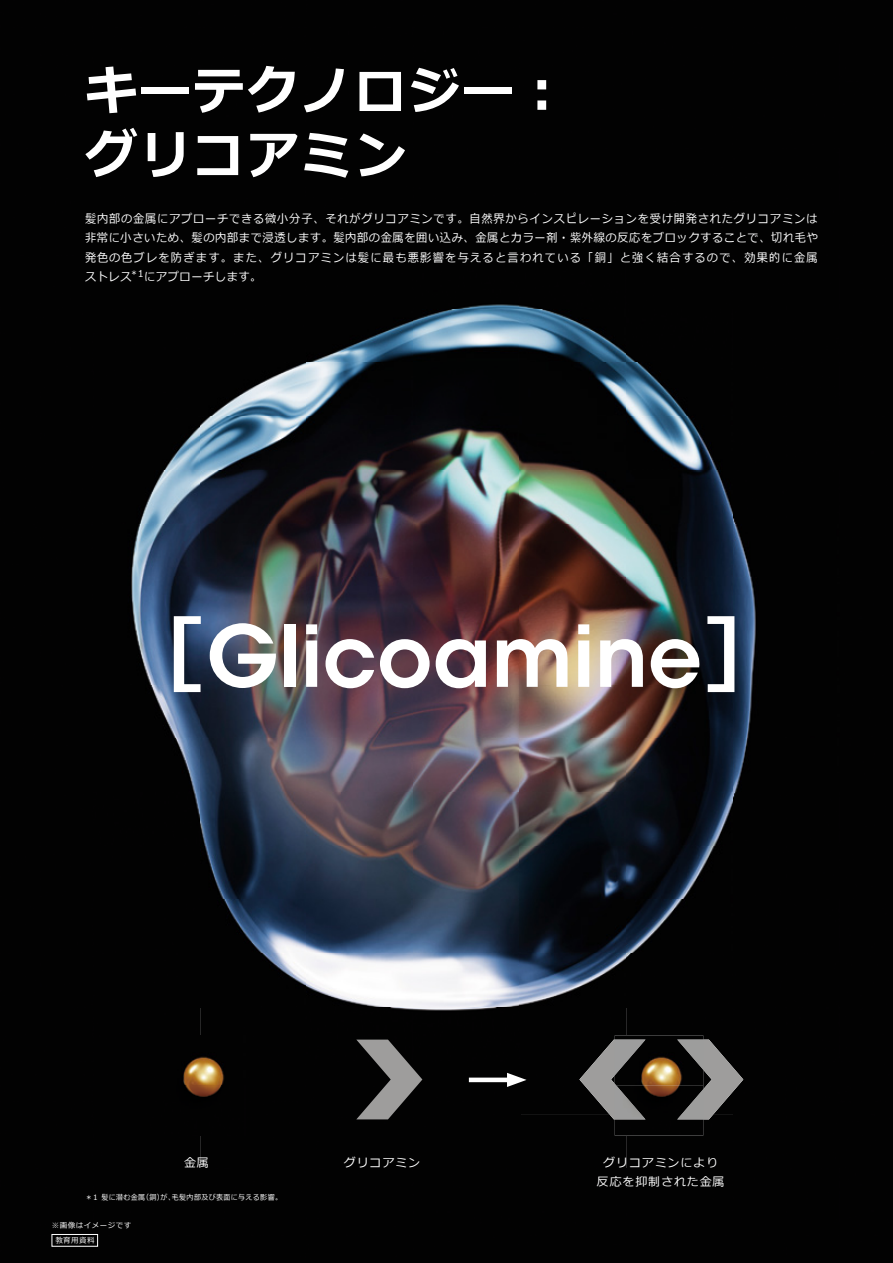
<style>
.page{position:relative;width:893px;height:1263px;background:#fff}
.page>*{position:absolute;margin:0;border:0;box-sizing:border-box;transform-origin:0 0}
.t1{font:600 84.45px "ITC Avant Garde Std";color:#fff}
.t2{font:700 52.5px/64.5px "Meiryo";letter-spacing:.025em;color:#fff}
.t3{font:12px/19.5px "Meiryo";letter-spacing:.07em;color:#fff;text-align:justify;scale:.94 1}
.t4{font:12px/19.5px "Meiryo";letter-spacing:.07em;color:#fff;text-align:center}
.t5{font:7.5px "Meiryo";letter-spacing:.05em;color:#fff}
.t6{font:7.5px "Meiryo";letter-spacing:.07em;color:#fff}
.s1{font-family:"Meiryo";font-weight:700}
</style>
<div class="page">
<img style="left:0;top:0;width:893px;height:1061px">
<div style="left:0;top:1061px;width:157px;height:54px;background:#020202"></div>
<div style="left:246px;top:1061px;width:333px;height:54px;background:#020202"></div>
<div style="left:743px;top:1061px;width:150px;height:54px;background:#020202"></div>
<div style="left:0;top:1115px;width:893px;height:148px;background:#020202"></div>
<div style="left:469px;top:1077px;width:46px;height:5px;background:#fff"></div>
<svg style="left:507px;top:1073px;width:20px;height:14px"></svg>
<svg style="left:356px;top:1039px;width:66px;height:80px;background:#4c4b4b"></svg>
<svg style="left:703px;top:1039px;width:40px;height:80px;background:#595958"></svg>
<svg style="left:579px;top:1039px;width:36px;height:80px;background:#525151"></svg>
<img style="left:157px;top:1035px;width:89px;height:100px">
<img style="left:615px;top:1035px;width:88px;height:100px">
<img style="left:677px;top:1039px;width:26px;height:80px">
<img style="left:615px;top:1039px;width:30px;height:80px">
<div style="left:52px;top:1234px;width:46px;height:12px;border:1px solid #fff"></div>
<h2 class="t2" style="left:85px;top:61px;width:485px">キーテクノロジー：グリコアミン</h2>
<p class="t3" style="left:85px;top:209px;width:781px">髪内部の金属にアプローチできる微小分子、それがグリコアミンです。自然界からインスピレーションを受け開発されたグリコアミンは非常に小さいため、髪の内部まで浸透します。髪内部の金属を囲い込み、金属とカラー剤・紫外線の反応をブロックすることで、切れ毛や発色の色ブレを防ぎます。また、グリコアミンは髪に最も悪影響を与えると言われている「銅」と強く結合するので、効果的に金属ストレス<sup>*1</sup>にアプローチします。</p>
<h1 class="t1" style="left:122px;top:602px;width:666px"><span class="s1">［</span>Glicoamine<span class="s1">］</span></h1>
<p class="t4" style="left:184px;top:1153px;width:26px">金属</p>
<p class="t4" style="left:344px;top:1153px;width:78px">グリコアミン</p>
<p class="t4" style="left:597px;top:1153px;width:129px">グリコアミンにより反応を抑制された金属</p>
<p class="t5" style="left:85px;top:1192px;width:199px">＊1 髪に潜む金属（銅）が、毛髪内部及び表面に与える影響。</p>
<p class="t6" style="left:52px;top:1220px;width:81px">※画像はイメージです</p>
<p class="t5" style="left:55px;top:1235px;width:41px">教育用資料</p>
</div>
